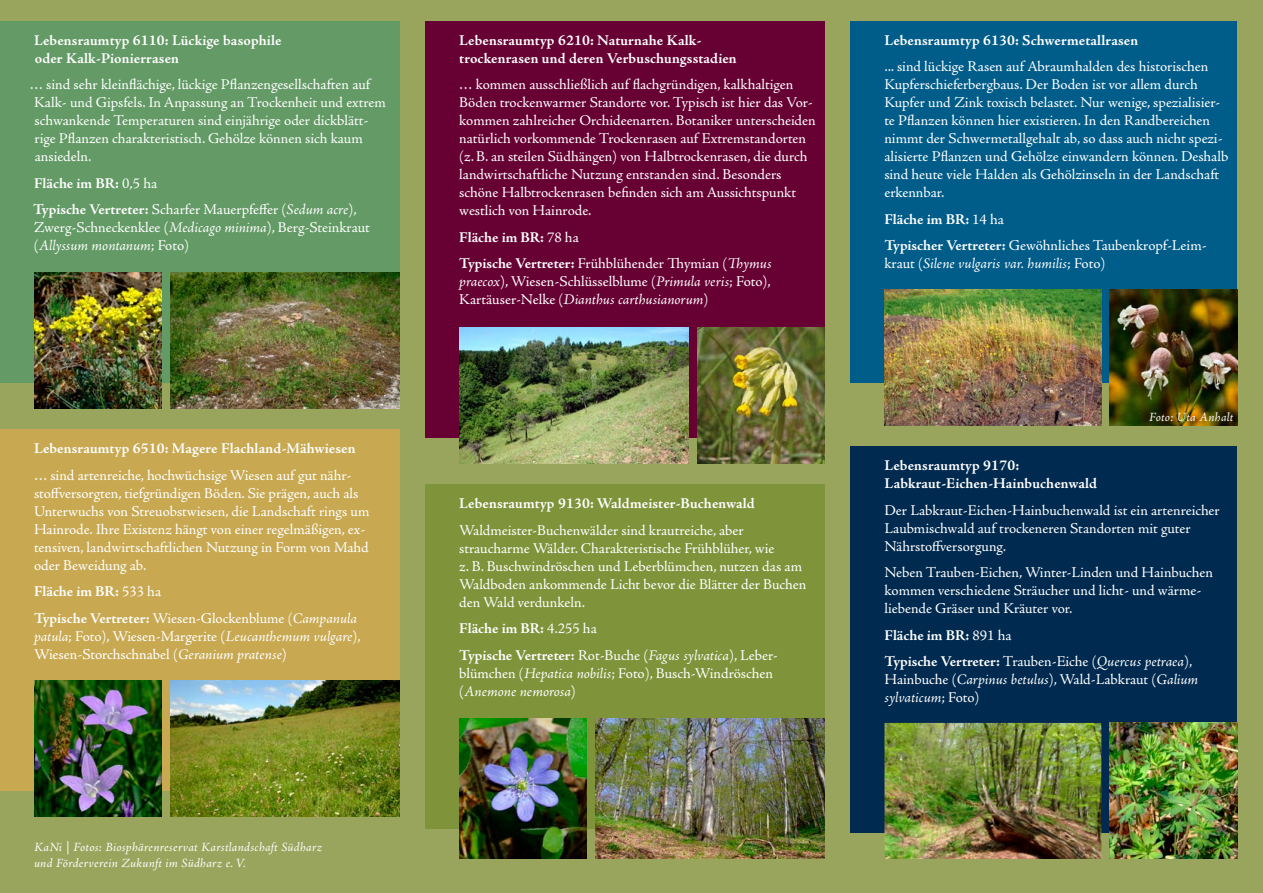
<style>
.page{position:relative;width:1263px;height:893px;background:#99a55d}
.page>*{position:absolute;margin:0;border:0;box-sizing:border-box;transform-origin:0 0}
.t1{font:15px/18px "Adobe Jenson Pro";color:#fff}
.t2{font:700 15px/26.5px "Adobe Jenson Pro";letter-spacing:.005em;color:#fff}
.t3{font:italic 15px "Adobe Jenson Pro";color:#fff}
.t4{font:italic 12.75px/16px "Adobe Jenson Pro";letter-spacing:.02em;color:#fff}
.s1{font-weight:400}
.s2{font-weight:400;font-style:italic}
.s3{font-style:italic}
.s4{font-weight:700}
.s5{font-style:normal}
</style>
<div class="page">
<div style="left:850px;top:446px;width:387px;height:387px;background:#002a4f"></div>
<img style="left:884px;top:723px;width:217px;height:136px">
<img style="left:1110px;top:723px;width:127px;height:136px">
<div style="left:850px;top:21px;width:387px;height:362px;background:#005c89"></div>
<img style="left:884px;top:289px;width:217px;height:136px">
<img style="left:1110px;top:289px;width:127px;height:136px">
<div style="left:425px;top:485px;width:400px;height:344px;background:#7f933a"></div>
<img style="left:595px;top:719px;width:230px;height:140px">
<img style="left:459px;top:719px;width:128px;height:140px">
<div style="left:425px;top:21px;width:400px;height:417px;background:#670033"></div>
<img style="left:459px;top:327px;width:230px;height:136px">
<img style="left:697px;top:327px;width:128px;height:136px">
<div style="left:0;top:429px;width:400px;height:362px;background:#c8a952"></div>
<img style="left:170px;top:680px;width:230px;height:136px">
<img style="left:34px;top:680px;width:128px;height:136px">
<div style="left:0;top:21px;width:400px;height:362px;background:#639a65"></div>
<img style="left:170px;top:272px;width:230px;height:136px">
<img style="left:34px;top:272px;width:128px;height:136px">
<p class="t2" style="left:34px;top:31px;width:249px;line-height:18px">Lebensraumtyp 6110: Lückige basophile oder Kalk-Pionierrasen</p>
<p class="t1" style="left:30px;top:76px;width:357px">… sind sehr kleinflächige, lückige Pflanzengesellschaften auf Kalk- und Gipsfels. In Anpassung an Trockenheit und extrem schwankende Temperaturen sind einjährige oder dickblätt&shy;rige Pflanzen charakteristisch. Gehölze können sich kaum ansiedeln.</p>
<p class="t2" style="left:33px;top:170px;width:325px">Fläche im BR: <span class="s1">0,5 ha<br></span>Typische Vertreter: <span class="s1">Scharfer Mauerpfeffer (</span><span class="s2">Sedum acre</span><span class="s1">),</span></p>
<p class="t1" style="left:34px;top:219px;width:338px">Zwerg-Schneckenklee (<span class="s3">Medicago minima</span>), Berg-Steinkraut (<span class="s3">Allyssum montanum</span>; Foto)</p>
<p class="t2" style="left:34px;top:435px;width:323px">Lebensraumtyp 6510: Magere Flachland-Mähwiesen</p>
<p class="t1" style="left:34px;top:466px;width:337px">… sind artenreiche, hochwüchsige Wiesen auf gut nähr&shy;stoffversorgten, tiefgründigen Böden. Sie prägen, auch als Unterwuchs von Streuobstwiesen, die Landschaft rings um Hainrode. Ihre Existenz hängt von einer regelmäßigen, ex&shy;tensiven, landwirtschaftlichen Nutzung in Form von Mahd oder Beweidung ab.</p>
<p class="t2" style="left:34px;top:578px;width:324px">Fläche im BR: <span class="s1">533 ha<br></span>Typische Vertreter: <span class="s1">Wiesen-Glockenblume (</span><span class="s2">Campanula</span></p>
<p class="t1" style="left:34px;top:627px;width:328px"><span class="s3">patula</span>; Foto), Wiesen-Margerite (<span class="s3">Leucanthemum vulgare</span>),<br>Wiesen-Storchschnabel (<span class="s3">Geranium pratense</span>)</p>
<p class="t4" style="left:34px;top:840px;width:289px">KaNi | Fotos: Biosphärenreservat Karstlandschaft Südharz und Förderverein Zukunft im Südharz e. V.</p>
<p class="t2" style="left:459px;top:31px;width:279px;line-height:18px">Lebensraumtyp 6210: Naturnahe Kalk&shy;trockenrasen und deren Verbuschungsstadien</p>
<p class="t1" style="left:459px;top:76px;width:358px">… kommen ausschließlich auf flachgründigen, kalkhaltigen Böden trockenwarmer Standorte vor. Typisch ist hier das Vor&shy;kommen zahlreicher Orchideenarten. Botaniker unterscheiden natürlich vorkommende Trockenrasen auf Extremstandorten (z.B. an steilen Südhängen) von Halbtrockenrasen, die durch landwirtschaftliche Nutzung entstanden sind. Besonders schöne Halbtrockenrasen befinden sich am Aussichtspunkt westlich von Hainrode.</p>
<p class="t2" style="left:459px;top:224px;width:314px">Fläche im BR: <span class="s1">78 ha<br></span>Typische Vertreter: <span class="s1">Frühblühender Thymian (</span><span class="s2">Thymus</span></p>
<p class="t1" style="left:459px;top:273px;width:313px"><span class="s3">praecox</span>), Wiesen-Schlüsselblume (<span class="s3">Primula veris</span>; Foto),<br>Kartäuser-Nelke (<span class="s3">Dianthus carthusianorum</span>)</p>
<p class="t2" style="left:459px;top:491px;width:297px">Lebensraumtyp 9130: Waldmeister-Buchenwald</p>
<p class="t1" style="left:459px;top:521px;width:349px">Waldmeister-Buchenwälder sind krautreiche, aber straucharme Wälder. Charakteristische Frühblüher, wie<br>z. B. Buschwindröschen und Leberblümchen, nutzen das am Waldboden ankommende Licht bevor die Blätter der Buchen den Wald verdunkeln.</p>
<p class="t2" style="left:459px;top:616px;width:319px">Fläche im BR: <span class="s1">4.255 ha<br></span>Typische Vertreter: <span class="s1">Rot-Buche (</span><span class="s2">Fagus sylvatica</span><span class="s1">), Leber-</span></p>
<p class="t1" style="left:459px;top:664px;width:315px">blümchen (<span class="s3">Hepatica nobilis</span>; Foto), Busch-Windröschen (<span class="s3">Anemone nemorosa</span>)</p>
<p class="t2" style="left:884px;top:27px;width:255px">Lebensraumtyp 6130: Schwermetallrasen</p>
<p class="t1" style="left:884px;top:58px;width:345px">... sind lückige Rasen auf Abraumhalden des historischen Kupferschieferbergbaus. Der Boden ist vor allem durch Kupfer und Zink toxisch belastet. Nur wenige, spezialisier&shy;te Pflanzen können hier existieren. In den Randbereichen nimmt der Schwermetallgehalt ab, so dass auch nicht spezi&shy;alisierte Pflanzen und Gehölze einwandern können. Deshalb sind heute viele Halden als Gehölzinseln in der Landschaft erkennbar.</p>
<p class="t1" style="left:884px;top:206px;width:324px;line-height:26.5px"><span class="s4">Fläche im BR:</span> 14 ha<br><span class="s4">Typischer Vertreter:</span> Gewöhnliches Taubenkropf-Leim-</p>
<p class="t3" style="left:884px;top:255px;width:223px"><span class="s5">kraut (</span>Silene vulgaris var. humilis<span class="s5">; Foto)</span></p>
<p class="t4" style="left:1149px;top:410px;width:86px">Foto: Uta Anhalt</p>
<p class="t2" style="left:884px;top:457px;width:214px;line-height:18px">Lebensraumtyp 9170:<br>Labkraut-Eichen-Hainbuchenwald</p>
<p class="t1" style="left:884px;top:501px;width:337px">Der Labkraut-Eichen-Hainbuchenwald ist ein artenreicher<br>Laubmischwald auf trockeneren Standorten mit guter<br>Nährstoffversorgung.</p>
<p class="t1" style="left:884px;top:564px;width:330px">Neben Trauben-Eichen, Winter-Linden und Hainbuchen kommen verschiedene Sträucher und licht- und wärme&shy;liebende Gräser und Kräuter vor.</p>
<p class="t2" style="left:884px;top:622px;width:309px">Fläche im BR: <span class="s1">891 ha<br></span>Typische Vertreter: <span class="s1">Trauben-Eiche (</span><span class="s2">Quercus petraea</span><span class="s1">),</span></p>
<p class="t1" style="left:884px;top:671px;width:315px">Hainbuche (<span class="s3">Carpinus betulus</span>), Wald-Labkraut (<span class="s3">Galium sylvaticum</span>; Foto)</p>
</div>
